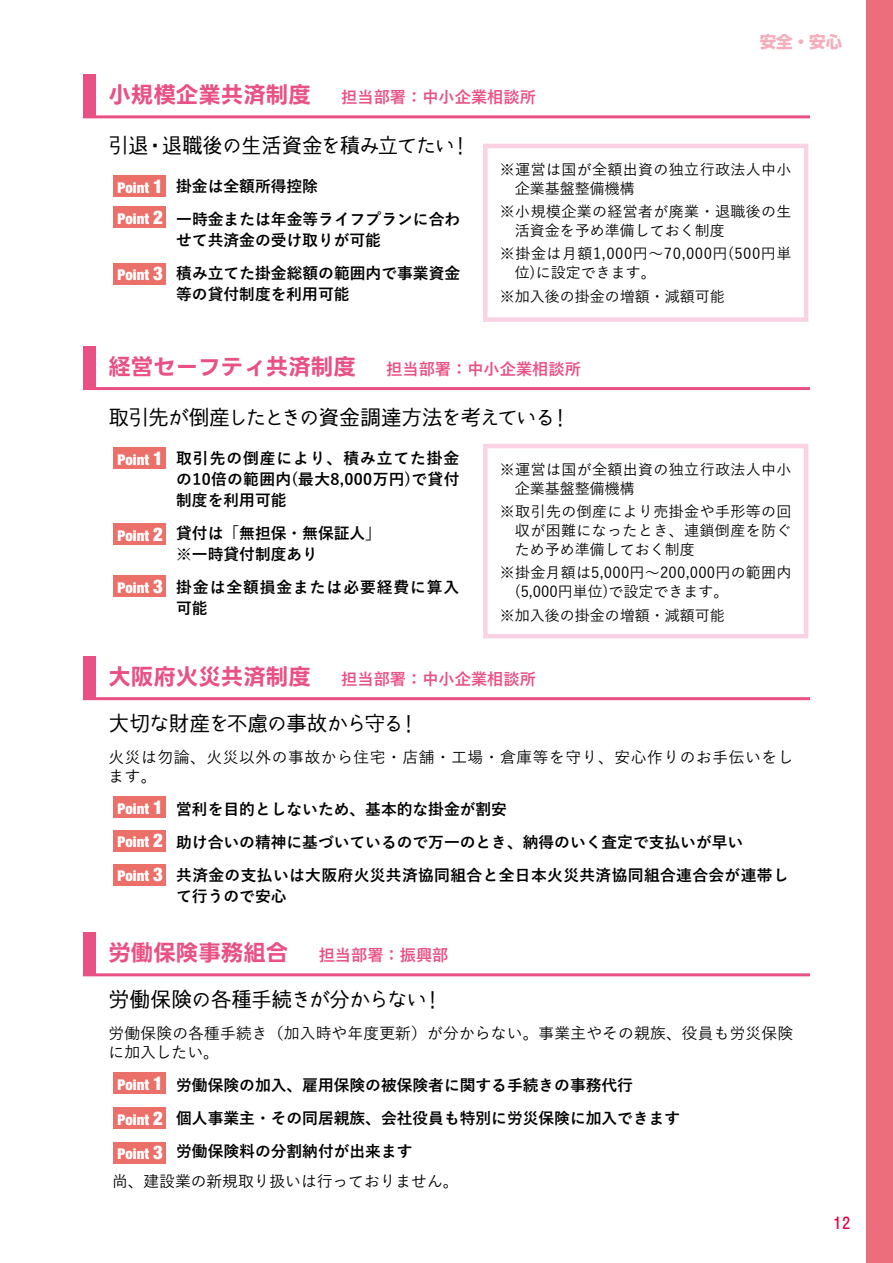
<style>
.page{position:relative;width:893px;height:1263px;background:#fff}
.page>*{position:absolute;margin:0;border:0;box-sizing:border-box;transform-origin:0 0}
.t1{font:700 22.5px "LINE Seed JP OTF";color:#e95184}
.t2{font:21px "komorebi gothic P";letter-spacing:-.06em;color:#000}
.t3{font:21px "komorebi gothic P";letter-spacing:-.04em;color:#000}
.t4{font:700 16.5px "Shin Go Pro";color:#f4aebb}
.t5{font:16.5px "Stratos Web";color:#e60044}
.t6{font:700 16.2px "Yu Gothic";color:#e95184}
.t7{font:700 15.75px/33px "Yu Gothic";color:#000}
.t8{font:500 15.75px/18.9px "Yu Gothic";letter-spacing:.01em;color:#000}
.t9{font:500 15.75px/18.9px "Yu Gothic";letter-spacing:.035em;color:#000}
.t10{font:700 15.75px/21px "Yu Gothic";letter-spacing:.06em;color:#000}
.t11{font:500 15px/18.9px "Yu Gothic";letter-spacing:.02em;color:#000}
.t12{font:500 15px "Yu Gothic";color:#000}
.t13{font:900 condensed 14.85px/30.8px "Helvetica Neue LT Pro";color:#fff}
.s1{font-family:"LINE Seed JP OTF";font-size:22.5px}
.s2{font-size:18.9px}
.s3{font-family:"Yu Gothic";font-size:16.2px}
</style>
<div class="page">
<div style="left:866px;top:0;width:27px;height:1263px;background:#ec6d7b"></div>
<hr style="left:83px;top:115px;width:727px;height:3px;background:#e95184">
<div style="left:83px;top:74px;width:13px;height:43px;background:#e95184"></div>
<div style="left:114px;top:176px;width:52px;height:21px;background:#ec706a"></div>
<div style="left:114px;top:206px;width:52px;height:22px;background:#ec706a"></div>
<div style="left:114px;top:263px;width:52px;height:21px;background:#ec706a"></div>
<svg style="left:483px;top:144px;width:325px;height:178px"></svg>
<hr style="left:83px;top:697px;width:727px;height:3px;background:#e95184">
<div style="left:83px;top:656px;width:13px;height:43px;background:#e95184"></div>
<div style="left:114px;top:797px;width:52px;height:21px;background:#ec706a"></div>
<div style="left:114px;top:830px;width:52px;height:21px;background:#ec706a"></div>
<div style="left:114px;top:864px;width:52px;height:21px;background:#ec706a"></div>
<hr style="left:83px;top:387px;width:727px;height:3px;background:#e95184">
<div style="left:83px;top:346px;width:13px;height:43px;background:#e95184"></div>
<div style="left:114px;top:447px;width:52px;height:22px;background:#ec706a"></div>
<div style="left:114px;top:524px;width:52px;height:21px;background:#ec706a"></div>
<div style="left:114px;top:575px;width:52px;height:22px;background:#ec706a"></div>
<svg style="left:483px;top:444px;width:325px;height:194px"></svg>
<hr style="left:83px;top:973px;width:727px;height:3px;background:#e95184">
<div style="left:83px;top:932px;width:13px;height:43px;background:#e95184"></div>
<div style="left:114px;top:1073px;width:52px;height:21px;background:#ec706a"></div>
<div style="left:114px;top:1107px;width:52px;height:22px;background:#ec706a"></div>
<div style="left:114px;top:1142px;width:52px;height:21px;background:#ec706a"></div>
<p class="t4" style="left:760px;top:29px;width:84px">安全・安心</p>
<p class="t6" style="left:108px;top:88px;width:429px"><span class="s1">小規模企業共済制度 　</span>担当部署：中小企業相談所</p>
<h2 class="t2" style="left:109px;top:135px;width:363px">引退・退職後の生活資金を積み立てたい！</h2>
<p class="t7" style="left:176px;top:170px;width:286px">掛金は全額所得控除<br>一時金または年金等ライフプランに合わ</p>
<p class="t7" style="left:176px;top:224px;width:286px">せて共済金の受け取りが可能<br>積み立てた掛金総額の範囲内で事業資金</p>
<p class="t7" style="left:176px;top:278px;width:175px">等の貸付制度を利用可能</p>
<p class="t11" style="left:515px;top:158px;width:278px;text-indent:-15px">※運営は国が全額出資の独立行政法人中小企業基盤整備機構</p>
<p class="t11" style="left:515px;top:200px;width:278px;text-indent:-15px">※小規模企業の経営者が廃業・退職後の生活資金を予め準備しておく制度</p>
<p class="t11" style="left:515px;top:242px;width:278px;text-indent:-15px">※掛金は月額1,000円～70,000円(500円単位)に設定できます。</p>
<p class="t12" style="left:500px;top:282px;width:226px">※加入後の掛金の増額・減額可能</p>
<p class="t13" style="left:118px;top:172px;width:47px">Point <span class="s2">1<br></span>Point <span class="s2">2</span></p>
<p class="t13" style="left:118px;top:259px;width:47px">Point <span class="s2">3</span></p>
<h1 class="t1" style="left:108px;top:354px;width:474px">経営セーフティ共済制度 　<span class="s3">担当部署：中小企業相談所</span></h1>
<h2 class="t2" style="left:109px;top:406px;width:464px">取引先が倒産したときの資金調達方法を考えている！</h2>
<p class="t7" style="left:176px;top:448px;width:285px;line-height:21px;text-align:justify">取引先の倒産により、積み立てた掛金の10倍の範囲内(最大8,000万円)で貸付制度を利用可能</p>
<p class="t7" style="left:176px;top:523px;width:206px;line-height:21px">貸付は「無担保・無保証人」※一時貸付制度あり</p>
<p class="t10" style="left:176px;top:577px;width:285px">掛金は全額損金または必要経費に算入可能</p>
<p class="t13" style="left:118px;top:444px;width:47px">Point <span class="s2">1</span></p>
<p class="t11" style="left:515px;top:458px;width:278px;text-indent:-15px">※運営は国が全額出資の独立行政法人中小企業基盤整備機構</p>
<p class="t11" style="left:515px;top:500px;width:278px;text-align:justify;text-indent:-15px">※取引先の倒産により売掛金や手形等の回収が困難になったとき、連鎖倒産を防ぐため予め準備しておく制度</p>
<p class="t11" style="left:515px;top:562px;width:278px;text-indent:-15px">※掛金月額は5,000円～200,000円の範囲内(5,000円単位)で設定できます。</p>
<p class="t12" style="left:500px;top:601px;width:226px">※加入後の掛金の増額・減額可能</p>
<p class="t13" style="left:118px;top:520px;width:47px">Point <span class="s2">2</span></p>
<p class="t13" style="left:118px;top:572px;width:47px">Point <span class="s2">3</span></p>
<p class="t6" style="left:108px;top:670px;width:429px"><span class="s1">大阪府火災共済制度 　</span>担当部署：中小企業相談所</p>
<h2 class="t2" style="left:109px;top:712px;width:312px">大切な財産を不慮の事故から守る！</h2>
<p class="t9" style="left:109px;top:745px;width:686px">火災は勿論、火災以外の事故から住宅・店舗・工場・倉庫等を守り、安心作りのお手伝いをします。</p>
<p class="t13" style="left:118px;top:793px;width:47px">Point <span class="s2">1</span></p>
<p class="t13" style="left:118px;top:826px;width:47px">Point <span class="s2">2</span></p>
<p class="t13" style="left:118px;top:860px;width:47px">Point <span class="s2">3</span></p>
<p class="t7" style="left:176px;top:793px;width:614px">営利を目的としないため、基本的な掛金が割安<br>助け合いの精神に基づいているので万一のとき、納得のいく査定で支払いが早い<br>共済金の支払いは大阪府火災共済協同組合と全日本火災共済協同組合連合会が連帯し</p>
<p class="t7" style="left:176px;top:880px;width:112px">て行うので安心</p>
<h1 class="t1" style="left:108px;top:940px;width:342px">労働保険事務組合 　<span class="s3">担当部署：振興部</span></h1>
<h2 class="t3" style="left:109px;top:988px;width:336px">労働保険の各種手続きが分からない！</h2>
<p class="t8" style="left:109px;top:1021px;width:686px">労働保険の各種手続き（加入時や年度更新）が分からない。事業主やその親族、役員も労災保険に加入したい。</p>
<p class="t13" style="left:118px;top:1069px;width:47px">Point <span class="s2">1</span></p>
<p class="t13" style="left:118px;top:1104px;width:47px">Point <span class="s2">2</span></p>
<p class="t13" style="left:118px;top:1138px;width:47px">Point <span class="s2">3</span></p>
<p class="t7" style="left:176px;top:1069px;width:505px">労働保険の加入、雇用保険の被保険者に関する手続きの事務代行<br>個人事業主・その同居親族、会社役員も特別に労災保険に加入できます労働保険料の分割納付が出来ます</p>
<p class="t8" style="left:112px;top:1170px;width:348px">尚、建設業の新規取り扱いは行っておりません。</p>
<p class="t5" style="left:833px;top:1216px;width:20px">12</p>
</div>
